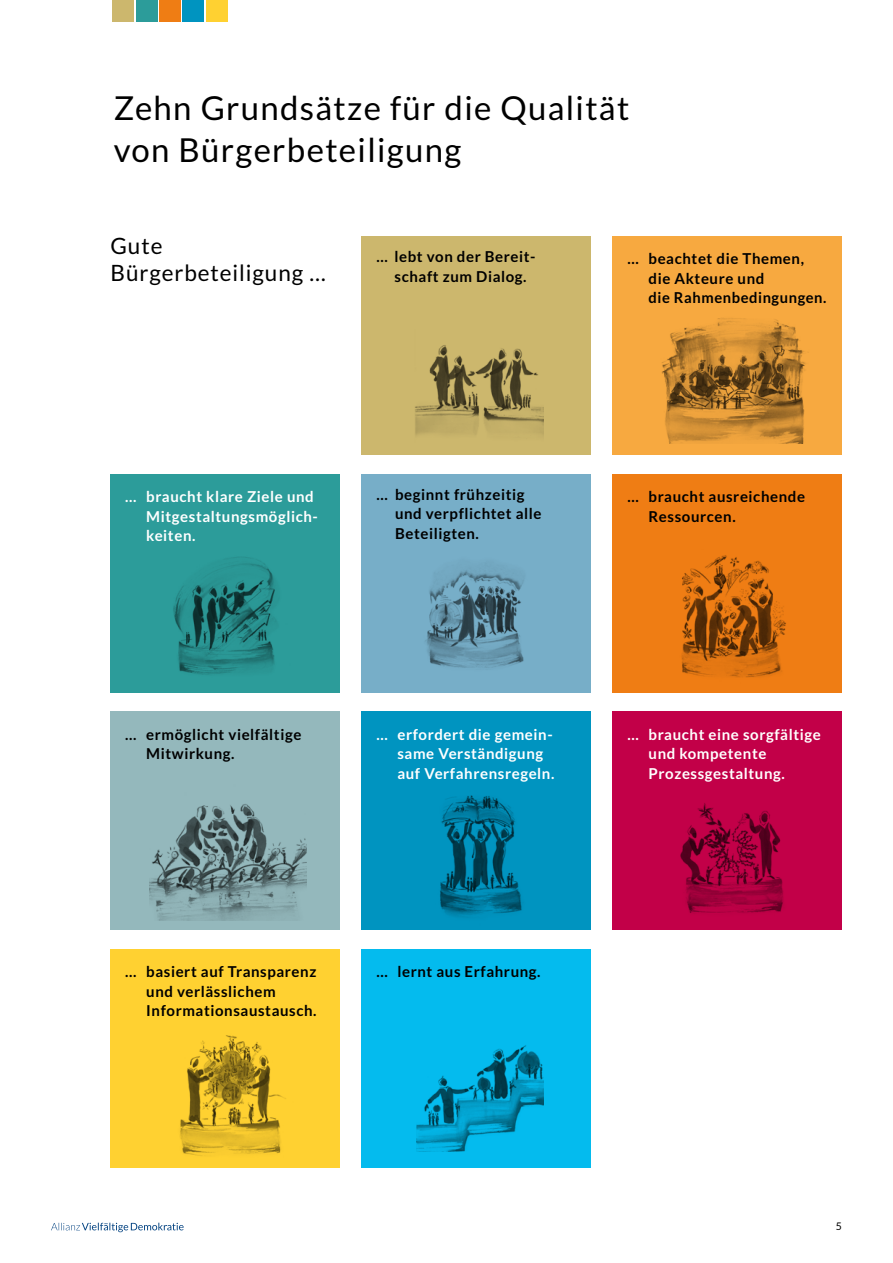
<style>
.page{position:relative;width:893px;height:1263px;background:#fff}
.page>*{position:absolute;margin:0;border:0;box-sizing:border-box;transform-origin:0 0}
.t1{font:33px/42px "Lato";letter-spacing:.04em;color:#000}
.t2{font:22.5px/27px "Lato";letter-spacing:.04em;color:#000}
.t3{font:700 15px/19.5px "Lato";letter-spacing:.04em;color:#000}
.t4{font:700 15px/19.5px "Lato";letter-spacing:.04em;color:#fff}
.t5{font:10.5px "Lato";color:#000}
</style>
<div class="page">
<div style="left:113px;top:0;width:21px;height:21px;background:#ccb76d"></div>
<div style="left:206px;top:0;width:21px;height:21px;background:#ffd131"></div>
<div style="left:136px;top:0;width:21px;height:21px;background:#2c9c9a"></div>
<div style="left:159px;top:0;width:22px;height:21px;background:#ef7d14"></div>
<div style="left:183px;top:0;width:21px;height:21px;background:#0094c0"></div>
<div style="left:362px;top:236px;width:229px;height:219px;background:#ccb76d"></div>
<img style="left:415px;top:345px;width:128px;height:90px">
<div style="left:613px;top:236px;width:229px;height:219px;background:#f7a940"></div>
<img style="left:661px;top:318px;width:145px;height:125px">
<div style="left:111px;top:473px;width:229px;height:219px;background:#2c9c9a"></div>
<img style="left:173px;top:557px;width:103px;height:118px">
<div style="left:613px;top:711px;width:229px;height:219px;background:#c20048"></div>
<img style="left:680px;top:803px;width:104px;height:110px">
<div style="left:362px;top:473px;width:229px;height:219px;background:#77aec8"></div>
<img style="left:425px;top:563px;width:99px;height:105px">
<div style="left:613px;top:473px;width:229px;height:219px;background:#ef7d14"></div>
<img style="left:681px;top:555px;width:105px;height:123px">
<div style="left:111px;top:949px;width:229px;height:218px;background:#ffd131"></div>
<img style="left:180px;top:1035px;width:106px;height:121px">
<div style="left:362px;top:711px;width:229px;height:219px;background:#0094c0"></div>
<img style="left:440px;top:795px;width:82px;height:123px">
<div style="left:362px;top:949px;width:229px;height:218px;background:#04bbee"></div>
<img style="left:416px;top:1045px;width:127px;height:107px">
<div style="left:111px;top:711px;width:229px;height:219px;background:#94b8bc"></div>
<img style="left:150px;top:804px;width:157px;height:116px">
<svg style="left:51px;top:1223px;width:133px;height:9px"></svg>
<h1 class="t1" style="left:114px;top:87px;width:517px">Zehn Grundsätze für die Qualität von Bürgerbeteiligung</h1>
<h2 class="t2" style="left:111px;top:232px;width:217px">Gute<br>Bürgerbeteiligung …</h2>
<p class="t3" style="left:394px;top:247px;width:143px;text-indent:-18px">… lebt von der Bereit&shy;schaft zum Dialog.</p>
<p class="t3" style="left:648px;top:249px;width:179px;text-indent:-21px">… beachtet die Themen, die Akteure und<br>die Rahmenbedingungen.</p>
<p class="t4" style="left:146px;top:487px;width:173px;text-indent:-21px">… braucht klare Ziele und<br>Mitgestaltungsmöglich&shy;keiten.</p>
<p class="t3" style="left:395px;top:484px;width:148px;text-indent:-19px">… beginnt frühzeitig und verpflichtet alle<br>Beteiligten.</p>
<p class="t3" style="left:649px;top:487px;width:158px;text-indent:-21px">… braucht ausreichende<br>Ressourcen.</p>
<p class="t3" style="left:146px;top:724px;width:157px;text-indent:-21px">… ermöglicht vielfältige<br>Mitwirkung.</p>
<p class="t4" style="left:397px;top:724px;width:159px;text-indent:-21px">… erfordert die gemein&shy;same Verständigung auf Verfahrensregeln.</p>
<p class="t3" style="left:146px;top:962px;width:172px;text-indent:-21px">… basiert auf Transparenz und verlässlichem<br>Informationsaustausch.</p>
<p class="t3" style="left:376px;top:962px;width:166px">… lernt aus Erfahrung.</p>
<p class="t4" style="left:649px;top:724px;width:174px;text-indent:-21px">… braucht eine sorgfältige und kompetente<br>Prozessgestaltung.</p>
<p class="t5" style="left:836px;top:1221px;width:8px">5</p>
</div>
